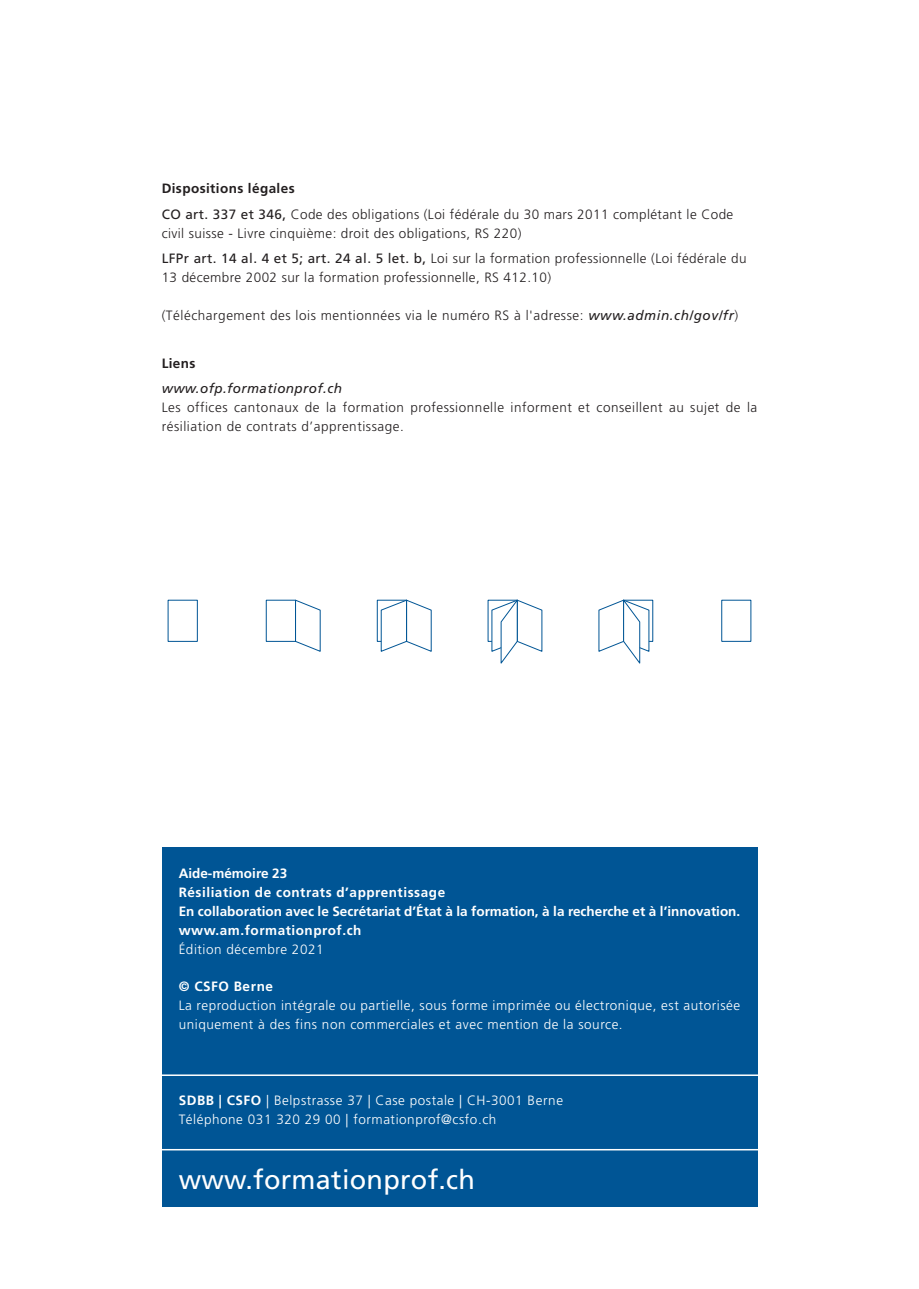
<style>
.page{position:relative;width:919px;height:1289px;background:#fff}
.page>*{position:absolute;margin:0;border:0;box-sizing:border-box;transform-origin:0 0}
.t1{font:27px "Frutiger";letter-spacing:.01em;color:#fff}
.MB_Text{font:300 13.5px/18.9px "Frutiger";letter-spacing:.03em;color:#231f20}
.Titel_3_fett{font:300 13.5px/18.9px "Frutiger";letter-spacing:.04em;color:#fff}
.Text{font:300 13.5px/18.9px "Frutiger";letter-spacing:.04em;color:#231f20}
.Titel_3_fett-2{font:700 13.5px "Frutiger";color:#fff}
.Titel_3_fett-3{font:700 13.5px "Frutiger";letter-spacing:.04em;color:#fff}
.titelMerk{font:700 13.5px "Frutiger";letter-spacing:.03em;color:#231f20}
.Text-2{font:italic 13.5px "Frutiger";letter-spacing:.03em;color:#231f20}
.s1{font-weight:400}
.s2{font-weight:400;font-style:italic}
.s3{font-weight:700}
</style>
<div class="page">
<div style="left:162px;top:847px;width:595px;height:359px;background:#005595"></div>
<hr style="left:142px;top:1148px;width:659px;height:2px;background:#fff">
<hr style="left:142px;top:1074px;width:659px;height:1px;background:#fff">
<svg style="left:167px;top:599px;width:265px;height:53px"></svg>
<svg style="left:487px;top:599px;width:56px;height:65px"></svg>
<svg style="left:598px;top:599px;width:55px;height:65px"></svg>
<p class="titelMerk" style="left:162px;top:181px;width:134px">Dispositions légales</p>
<p class="MB_Text" style="left:162px;top:205px;width:573px"><span class="s1">CO art. 337 et 346,</span> Code des obligations (Loi fédérale du 30 mars 2011 complétant le Code civil suisse - Livre cinquième: droit des obligations, RS 220)</p>
<p class="MB_Text" style="left:162px;top:249px;width:586px"><span class="s1">LFPr art. 14 al. 4 et 5; art. 24 al. 5 let. b,</span> Loi sur la formation professionnelle (Loi fédérale du<br>13 décembre 2002 sur la formation professionnelle, RS 412.10)</p>
<p class="MB_Text" style="left:162px;top:306px;width:578px">(Téléchargement des lois mentionnées via le numéro RS à l'adresse: <span class="s2">www.admin.ch/gov/fr</span>)</p>
<p class="titelMerk" style="left:162px;top:355px;width:35px">Liens</p>
<p class="Text-2" style="left:162px;top:381px;width:182px">www.ofp.formationprof.ch</p>
<p class="Text" style="left:162px;top:398px;width:597px">Les offices cantonaux de la formation professionnelle informent et conseillent au sujet de la résiliation de contrats d’apprentissage.</p>
<p class="Titel_3_fett-2" style="left:179px;top:865px;width:110px">Aide-mémoire 23</p>
<p class="Titel_3_fett-3" style="left:179px;top:884px;width:268px">Résiliation de contrats d’apprentissage</p>
<p class="Titel_3_fett-2" style="left:179px;top:903px;width:563px">En collaboration avec le Secrétariat d’État à la formation, à la recherche et à l’innovation.</p>
<p class="Titel_3_fett-3" style="left:179px;top:922px;width:184px">www.am.formationprof.ch</p>
<p class="Titel_3_fett" style="left:179px;top:939px;width:146px">Édition décembre 2021</p>
<p class="Titel_3_fett-3" style="left:179px;top:978px;width:96px">© CSFO Berne</p>
<p class="Titel_3_fett" style="left:179px;top:996px;width:563px">La reproduction intégrale ou partielle, sous forme imprimée ou électronique, est autorisée uniquement à des fins non commerciales et avec mention de la source.</p>
<p class="Titel_3_fett" style="left:179px;top:1090px;width:386px"><span class="s3">SDBB | CSFO</span> | Belpstrasse 37 | Case postale | CH-3001 Berne<br>Téléphone 031 320 29 00 | formationprof@csfo.ch</p>
<h1 class="t1" style="left:179px;top:1163px;width:298px">www.formationprof.ch</h1>
</div>
